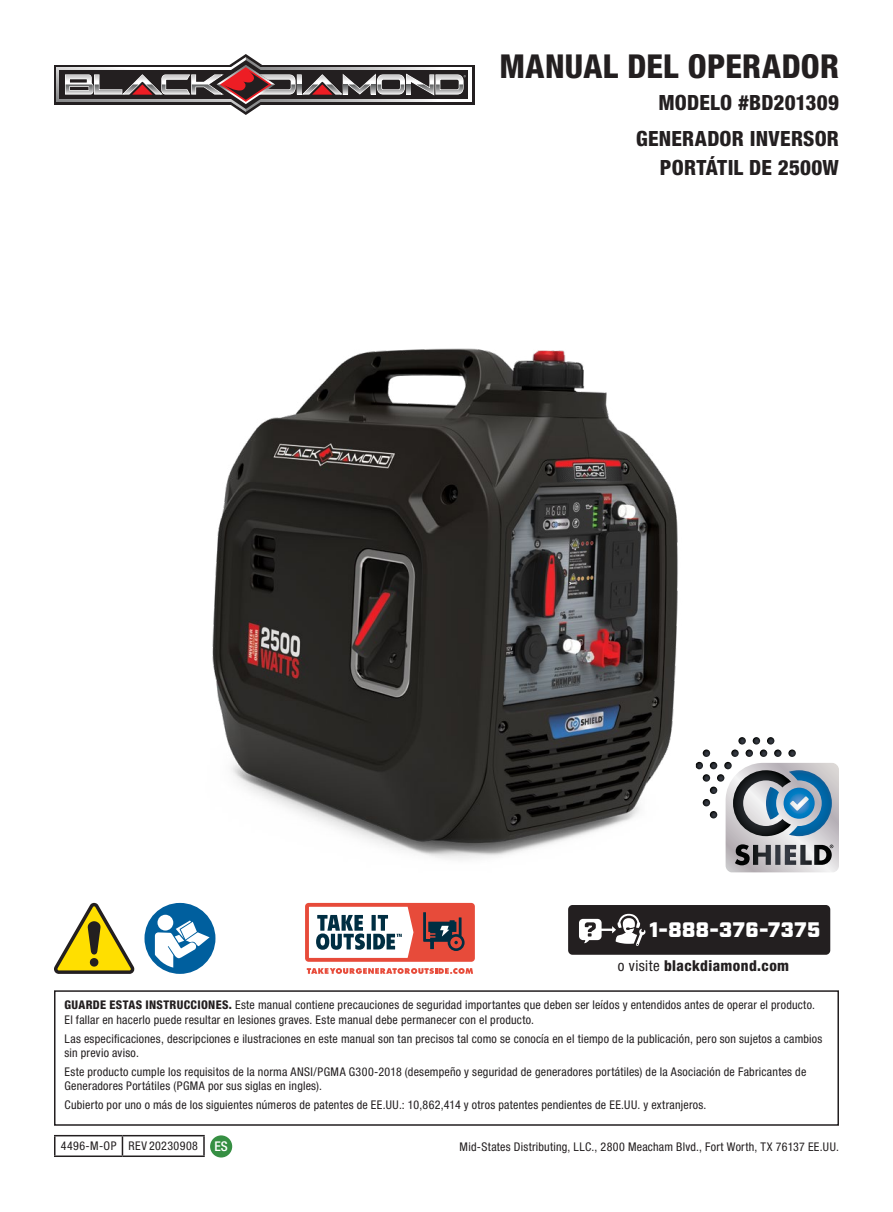
<style>
.page{position:relative;width:893px;height:1212px;background:#fff}
.page>*{position:absolute;margin:0;border:0;box-sizing:border-box;transform-origin:0 0}
.t1{font:800 condensed 33px "Helvetica Neue LT Std";letter-spacing:.01em;color:#231f20}
.t2{font:800 condensed 21px/36px "Helvetica Neue LT Std";letter-spacing:.01em;color:#231f20;text-align:right}
.t3{font:900 21px "Industry";letter-spacing:.02em;color:#fff}
.t4{font:800 condensed 15px "Helvetica Neue LT Std";letter-spacing:.03em;color:#231f20}
.t5{font:condensed 12px/14.4px "Helvetica Neue LT Std";letter-spacing:.02em;color:#231f20}
.s1{font-weight:400}
.s2{font-weight:800}
.s3{font-weight:500;font-size:13.35px;color:#fff}
</style>
<div class="page">
<div style="left:305px;top:903px;width:170px;height:59px;background:#e74b3a;border-radius:4px"></div>
<svg style="left:423px;top:912px;width:42px;height:39px"></svg>
<svg style="left:309px;top:907px;width:104px;height:51px;background:#b9c1c6"></svg>
<svg style="left:307px;top:968px;width:166px;height:6px"></svg>
<div style="left:54px;top:990px;width:785px;height:136px;border:2px solid #231f20"></div>
<svg style="left:54px;top:903px;width:80px;height:71px"></svg>
<svg style="left:144px;top:903px;width:71px;height:71px"></svg>
<svg style="left:732px;top:737px;width:107px;height:135px"></svg>
<hr style="left:54px;top:1135px;width:68px;height:1px;background:#231f20">
<svg style="left:54px;top:1136px;width:2px;height:19px"></svg>
<hr style="left:122px;top:1135px;width:83px;height:1px;background:#231f20">
<svg style="left:122px;top:1136px;width:1px;height:19px"></svg>
<svg style="left:203px;top:1136px;width:2px;height:19px"></svg>
<hr style="left:54px;top:1155px;width:68px;height:2px;background:#231f20">
<hr style="left:122px;top:1155px;width:83px;height:2px;background:#231f20">
<div style="left:210px;top:1135px;width:22px;height:22px;background:#368f43;border-radius:50%"></div>
<div style="left:54px;top:65px;width:191px;height:39px;background:linear-gradient(to bottom,#ddd,#7f7f81)"></div>
<div style="left:60px;top:70px;width:186px;height:29px;background:#231f20"></div>
<svg style="left:64px;top:54px;width:402px;height:61px"></svg>
<div style="left:568px;top:905px;width:262px;height:50px;background:#231f20;border-radius:4px"></div>
<svg style="left:579px;top:914px;width:67px;height:32px"></svg>
<img style="left:212px;top:348px;width:520px;height:525px">
<h1 class="t1" style="left:499px;top:45px;width:341px">MANUAL DEL OPERADOR</h1>
<h2 class="t2" style="left:636px;top:84px;width:204px">MODELO #BD201309<br>GENERADOR INVERSOR</h2>
<h2 class="t2" style="left:660px;top:149px;width:181px">PORTÁTIL DE 2500W</h2>
<h2 class="t3" style="left:650px;top:917px;width:172px">1-888-376-7375</h2>
<p class="t4" style="left:618px;top:956px;width:173px"><span class="s1">o visite</span> blackdiamond.com</p>
<p class="t5" style="left:64px;top:998px;width:752px"><span class="s2">GUARDE ESTAS INSTRUCCIONES.</span> Este manual contiene precauciones de seguridad importantes que deben ser leídos y entendidos antes de operar el producto.<br>El fallar en hacerlo puede resultar en lesiones graves. Este manual debe permanecer con el producto.</p>
<p class="t5" style="left:65px;top:1031px;width:759px">Las especificaciones, descripciones e ilustraciones en este manual son tan precisos tal como se conocía en el tiempo de la publicación, pero son sujetos a cambios sin previo aviso.</p>
<p class="t5" style="left:65px;top:1064px;width:743px">Este producto cumple los requisitos de la norma ANSI/PGMA G300-2018 (desempeño y seguridad de generadores portátiles) de la Asociación de Fabricantes de<br>Generadores Portátiles (PGMA por sus siglas en ingles).</p>
<p class="t5" style="left:65px;top:1098px;width:643px">Cubierto por uno o más de los siguientes números de patentes de EE.UU.: 10,862,414 y otros patentes pendientes de EE.UU. y extranjeros.</p>
<p class="t5" style="left:61px;top:1139px;width:169px">4496-M-OP REV 20230908 <span class="s3">ES</span></p>
<p class="t5" style="left:460px;top:1139px;width:381px">Mid-States Distributing, LLC., 2800 Meacham Blvd., Fort Worth, TX 76137 EE.UU.</p>
</div>
